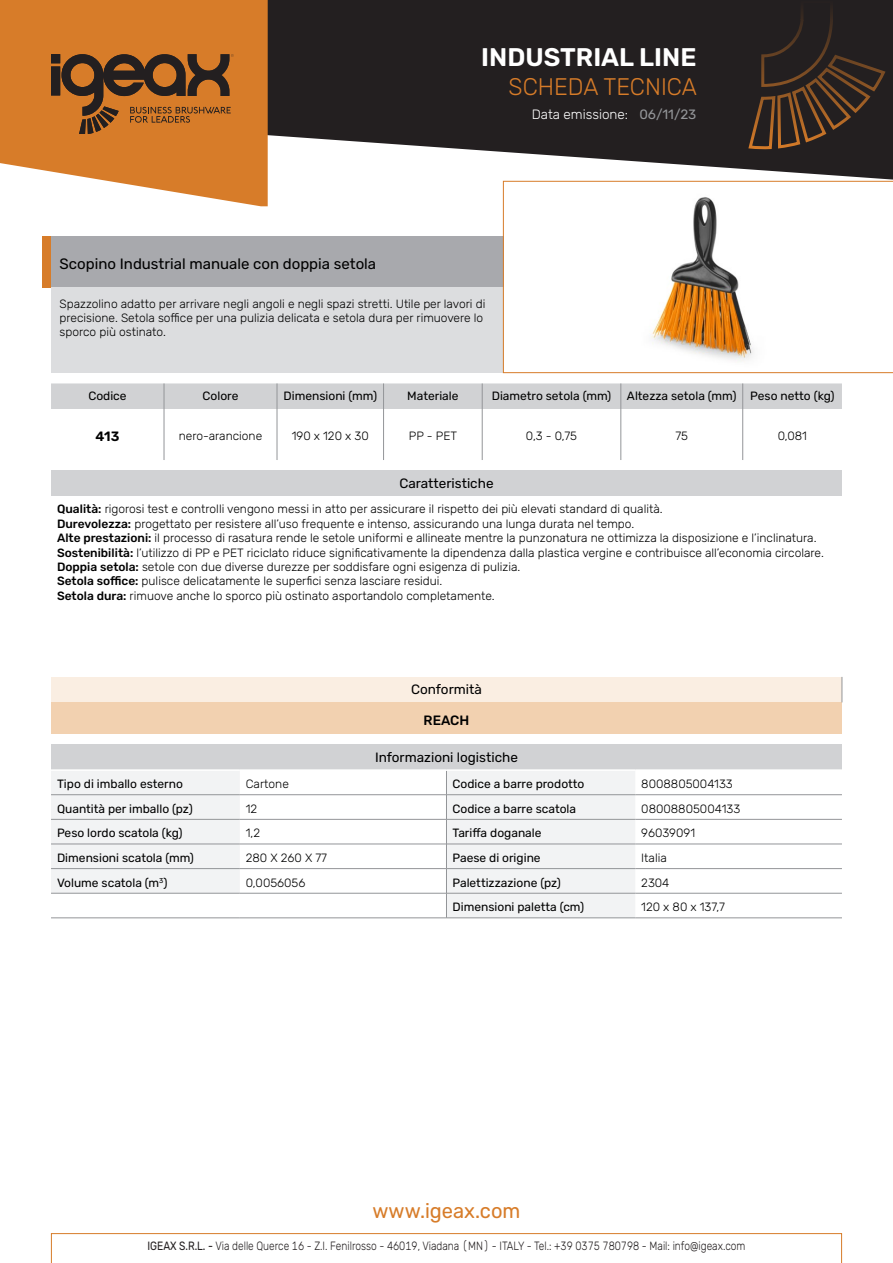
<style>
.page{position:relative;width:893px;height:1263px;background:#fff}
.page>*{position:absolute;margin:0;border:0;box-sizing:border-box;transform-origin:0 0}
.t1{font:600 25.5px "Rubik";color:#fff}
.t2{font:300 24px "Rubik";color:#d77c29}
.t3{font:20.85px "Rubik";color:#d77c29;scale:.96 1}
.t4{font:15px "Rubik";color:#000}
.t5{font:13.5px "Rubik";color:#000}
.t6{font:300 13.5px "Rubik";color:#fff}
.t7{font:13.5px "Rubik";color:#939598}
.t8{font:500 13.5px "Rubik";color:#000}
.t9{font:600 13.5px "Rubik";color:#000}
.Stile_di_paragrafo_GREP{font:300 12px/14.4px "Rubik";color:#000}
.t10{font:12px "Rubik";color:#000}
.t11{font:300 12px "Rubik";color:#231f20;scale:.85 1}
.s1{font-weight:500}
.s2{font-weight:400}
</style>
<div class="page">
<svg style="left:268px;top:0;width:625px;height:181px;fill:#231f20"></svg>
<svg style="left:0;top:0;width:268px;height:206px;background:#dc8d46"></svg>
<svg style="left:51px;top:1233px;width:791px;height:30px"></svg>
<svg style="left:51px;top:54px;width:183px;height:79px;background:#925825"></svg>
<svg style="left:746px;top:0;width:142px;height:150px;background:#322720"></svg>
<div style="left:51px;top:237px;width:452px;height:51px;background:#a8a9ad"></div>
<div style="left:43px;top:237px;width:8px;height:51px;background:#d77c29"></div>
<div style="left:51px;top:288px;width:452px;height:85px;background:#dcdddf"></div>
<div style="left:51px;top:383px;width:791px;height:26px;background:#d1d2d4"></div>
<hr style="left:164px;top:409px;width:1px;height:51px;background:#939598">
<hr style="left:277px;top:409px;width:1px;height:51px;background:#939598">
<hr style="left:383px;top:409px;width:1px;height:51px;background:#939598">
<hr style="left:482px;top:409px;width:1px;height:51px;background:#939598">
<hr style="left:621px;top:409px;width:1px;height:51px;background:#939598">
<hr style="left:742px;top:409px;width:1px;height:51px;background:#939598">
<div style="left:51px;top:744px;width:791px;height:26px;background:#d1d2d4"></div>
<svg style="left:51px;top:771px;width:584px;height:146px;fill:#f2f3f4"></svg>
<div style="left:51px;top:893px;width:189px;height:25px;background:#fff"></div>
<div style="left:240px;top:893px;width:206px;height:25px;background:#fff"></div>
<svg style="left:446px;top:771px;width:1px;height:146px"></svg>
<hr style="left:51px;top:794px;width:189px;height:1px;background:#939598">
<hr style="left:240px;top:794px;width:206px;height:1px;background:#939598">
<hr style="left:446px;top:794px;width:189px;height:1px;background:#939598">
<hr style="left:635px;top:794px;width:207px;height:1px;background:#939598">
<hr style="left:51px;top:819px;width:189px;height:1px;background:#939598">
<hr style="left:240px;top:819px;width:206px;height:1px;background:#939598">
<hr style="left:446px;top:819px;width:189px;height:1px;background:#939598">
<hr style="left:635px;top:819px;width:207px;height:1px;background:#939598">
<hr style="left:51px;top:844px;width:189px;height:1px;background:#939598">
<hr style="left:240px;top:844px;width:206px;height:1px;background:#939598">
<hr style="left:446px;top:844px;width:189px;height:1px;background:#939598">
<hr style="left:635px;top:844px;width:207px;height:1px;background:#939598">
<hr style="left:51px;top:868px;width:189px;height:1px;background:#939598">
<hr style="left:240px;top:868px;width:206px;height:1px;background:#939598">
<hr style="left:446px;top:868px;width:189px;height:1px;background:#939598">
<hr style="left:635px;top:868px;width:207px;height:1px;background:#939598">
<hr style="left:446px;top:893px;width:189px;height:1px;background:#939598">
<hr style="left:635px;top:893px;width:207px;height:1px;background:#939598">
<hr style="left:446px;top:917px;width:189px;height:1px;background:#939598">
<hr style="left:635px;top:917px;width:207px;height:1px;background:#939598">
<hr style="left:51px;top:769px;width:189px;height:2px;background:#fff">
<hr style="left:240px;top:769px;width:206px;height:2px;background:#fff">
<hr style="left:446px;top:769px;width:189px;height:2px;background:#fff">
<hr style="left:635px;top:769px;width:207px;height:2px;background:#fff">
<hr style="left:51px;top:893px;width:189px;height:1px;background:#939598">
<hr style="left:240px;top:893px;width:206px;height:1px;background:#939598">
<hr style="left:51px;top:917px;width:189px;height:1px;background:#939598">
<hr style="left:240px;top:917px;width:206px;height:1px;background:#939598">
<div style="left:51px;top:677px;width:791px;height:25px;background:#faeee2"></div>
<div style="left:51px;top:702px;width:791px;height:32px;background:#f2d1b0"></div>
<svg style="left:842px;top:677px;width:1px;height:25px"></svg>
<svg style="left:503px;top:181px;width:390px;height:192px"></svg>
<div style="left:51px;top:471px;width:791px;height:25px;background:#d1d2d4"></div>
<p class="t1" style="left:481px;top:42px;width:217px">INDUSTRIAL LINE</p>
<p class="t2" style="left:509px;top:73px;width:190px">SCHEDA TECNICA</p>
<p class="t6" style="left:532px;top:107px;width:98px">Data emissione:</p>
<p class="t7" style="left:639px;top:107px;width:59px">06/11/23</p>
<p class="t4" style="left:60px;top:256px;width:318px">Scopino Industrial manuale con doppia setola</p>
<p class="Stile_di_paragrafo_GREP" style="left:60px;top:296px;width:427px">Spazzolino adatto per arrivare negli angoli e negli spazi stretti. Utile per lavori di precisione. Setola soffice per una pulizia delicata e setola dura per rimuovere lo sporco più ostinato.</p>
<p class="t10" style="left:88px;top:390px;width:40px">Codice</p>
<p class="t10" style="left:203px;top:390px;width:37px">Colore</p>
<p class="t10" style="left:283px;top:390px;width:95px">Dimensioni (mm)</p>
<p class="t10" style="left:407px;top:390px;width:53px">Materiale</p>
<p class="t10" style="left:492px;top:390px;width:121px">Diametro setola (mm)</p>
<p class="t10" style="left:627px;top:390px;width:111px">Altezza setola (mm)</p>
<p class="t10" style="left:750px;top:390px;width:86px">Peso netto (kg)</p>
<p class="t9" style="left:96px;top:429px;width:25px">413</p>
<p class="Stile_di_paragrafo_GREP" style="left:179px;top:429px;width:85px">nero-arancione</p>
<p class="Stile_di_paragrafo_GREP" style="left:292px;top:429px;width:79px">190 x 120 x 30</p>
<p class="Stile_di_paragrafo_GREP" style="left:409px;top:429px;width:50px">PP - PET</p>
<p class="Stile_di_paragrafo_GREP" style="left:526px;top:429px;width:53px">0,3 - 0,75</p>
<p class="Stile_di_paragrafo_GREP" style="left:675px;top:429px;width:14px">75</p>
<p class="Stile_di_paragrafo_GREP" style="left:778px;top:429px;width:31px">0,081</p>
<p class="t5" style="left:399px;top:476px;width:96px">Caratteristiche</p>
<p class="Stile_di_paragrafo_GREP" style="left:57px;top:502px;width:768px"><span class="s1">Qualità:</span> rigorosi test e controlli vengono messi in atto per assicurare il rispetto dei più elevati standard di qualità.<br><span class="s1">Durevolezza:</span> progettato per resistere all’uso frequente e intenso, assicurando una lunga durata nel tempo.<br><span class="s1">Alte prestazioni:</span> il processo di rasatura rende le setole uniformi e allineate mentre la punzonatura ne ottimizza la disposizione e l’inclinatura.<br><span class="s1">Sostenibilità:</span> l’utilizzo di PP e PET riciclato riduce significativamente la dipendenza dalla plastica vergine e contribuisce all’economia circolare.<br><span class="s1">Doppia setola:</span> setole con due diverse durezze per soddisfare ogni esigenza di pulizia.<br><span class="s1">Setola soffice:</span> pulisce delicatamente le superfici senza lasciare residui.<br><span class="s1">Setola dura:</span> rimuove anche lo sporco più ostinato asportandolo completamente.</p>
<p class="t5" style="left:411px;top:682px;width:72px">Conformità</p>
<p class="t8" style="left:424px;top:712px;width:47px">REACH</p>
<p class="t5" style="left:375px;top:749px;width:144px">Informazioni logistiche</p>
<p class="t10" style="left:57px;top:777px;width:127px">Tipo di imballo esterno</p>
<p class="Stile_di_paragrafo_GREP" style="left:246px;top:777px;width:45px">Cartone</p>
<p class="t10" style="left:452px;top:777px;width:133px">Codice a barre prodotto</p>
<p class="Stile_di_paragrafo_GREP" style="left:641px;top:777px;width:93px">8008805004133</p>
<p class="t10" style="left:57px;top:802px;width:137px">Quantità per imballo (pz)</p>
<p class="Stile_di_paragrafo_GREP" style="left:246px;top:802px;width:13px">12</p>
<p class="t10" style="left:452px;top:802px;width:125px">Codice a barre scatola</p>
<p class="Stile_di_paragrafo_GREP" style="left:641px;top:802px;width:100px">08008805004133</p>
<p class="t10" style="left:57px;top:826px;width:127px">Peso lordo scatola (kg)</p>
<p class="Stile_di_paragrafo_GREP" style="left:246px;top:826px;width:16px">1,2</p>
<p class="t10" style="left:452px;top:826px;width:91px">Tariffa doganale</p>
<p class="Stile_di_paragrafo_GREP" style="left:641px;top:826px;width:55px">96039091</p>
<p class="t10" style="left:57px;top:851px;width:138px">Dimensioni scatola (mm)</p>
<p class="Stile_di_paragrafo_GREP" style="left:246px;top:851px;width:83px">280 X 260 X 77</p>
<p class="t10" style="left:452px;top:851px;width:90px">Paese di origine</p>
<p class="Stile_di_paragrafo_GREP" style="left:641px;top:851px;width:27px">Italia</p>
<p class="t10" style="left:57px;top:876px;width:112px">Volume scatola (m<sup>3</sup>)</p>
<p class="Stile_di_paragrafo_GREP" style="left:246px;top:875px;width:61px">0,0056056</p>
<p class="t10" style="left:452px;top:876px;width:110px">Palettizzazione (pz)</p>
<p class="Stile_di_paragrafo_GREP" style="left:641px;top:875px;width:30px">2304</p>
<p class="t10" style="left:452px;top:900px;width:133px">Dimensioni paletta (cm)</p>
<p class="Stile_di_paragrafo_GREP" style="left:641px;top:900px;width:85px">120 x 80 x 137,7</p>
<h3 class="t3" style="left:373px;top:1199px;width:156px">www.igeax.com</h3>
<p class="t11" style="left:147px;top:1239px;width:705px"><span class="s2">IGEAX S.R.L. -</span> Via delle Querce 16 - Z.I. Fenilrosso - 46019, Viadana (MN) - ITALY - Tel.: +39 0375 780798 - Mail: info@igeax.com</p>
</div>
